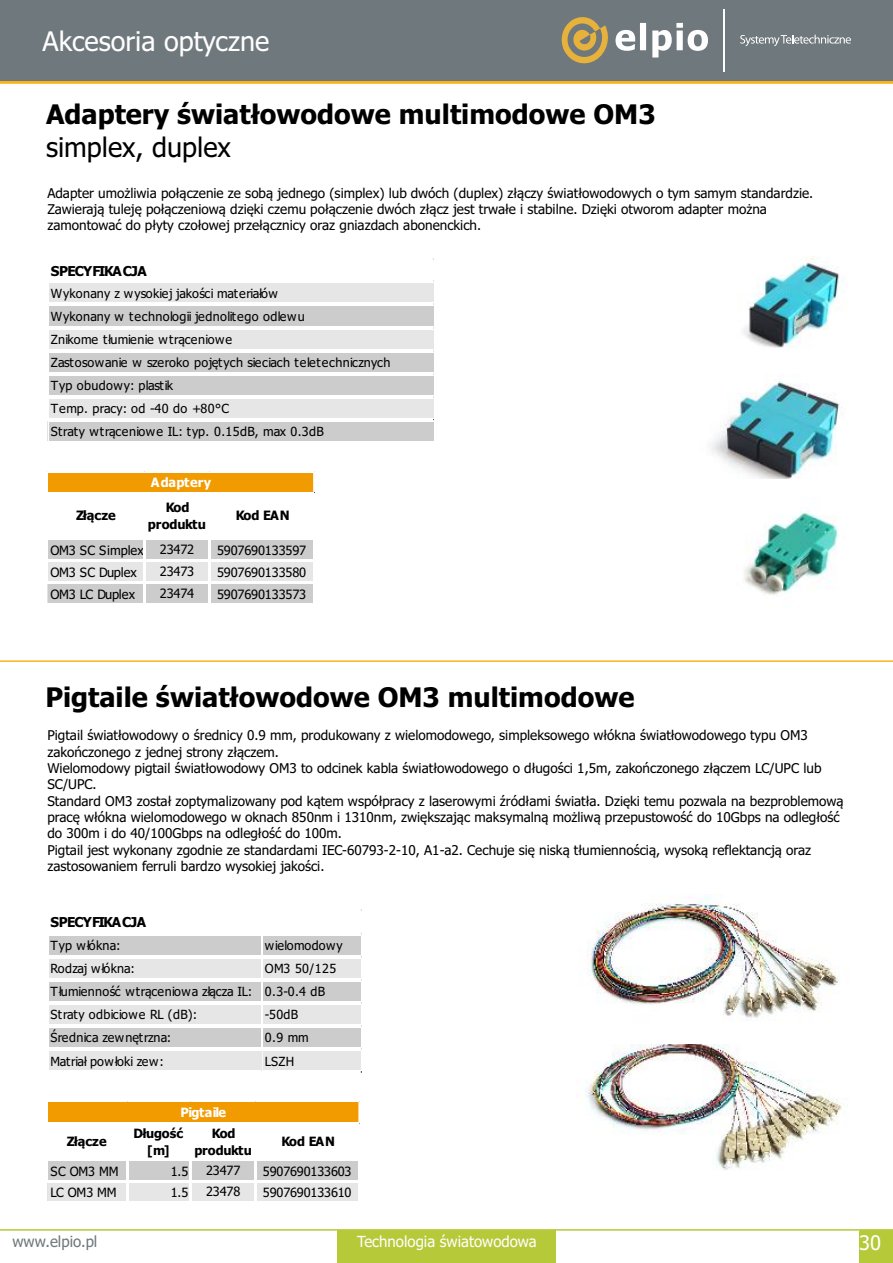
<style>
.page{position:relative;width:893px;height:1263px;background:#fff}
.page>*{position:absolute;margin:0;border:0;box-sizing:border-box;transform-origin:0 0}
.t1{font:700 27px "Tahoma";color:#000}
.t2{font:27px "Tahoma";color:#fefefe}
.t3{font:27px "Tahoma";color:#000}
.t4{font:20.1px "Tahoma";color:#fff}
.t5{font:15.3px "Tahoma";color:#fefefe}
.t6{font:15.3px "Tahoma";color:#6f787c}
.t7{font:700 13.65px "Tahoma";letter-spacing:-.055em;color:#000}
.t8{font:13.5px/16.4px "Tahoma";color:#000}
.t9{font:12.9px "Tahoma";letter-spacing:-.01em;color:#000}
.t10{font:700 12.9px/17px "Tahoma";letter-spacing:-.01em;color:#000;text-align:center}
.t11{font:700 12.9px "Tahoma";letter-spacing:.015em;color:#fff}
.t12{font:12.75px "Tahoma";letter-spacing:-.01em;color:#000}
.t13{font:700 12.75px/16.8px "Tahoma";letter-spacing:-.02em;color:#000;text-align:center}
.t14{font:700 12.75px "Tahoma";letter-spacing:-.045em;color:#fff}
.t15{font:12.6px/23.1px "Tahoma";letter-spacing:.025em;color:#000}
.t16{font:12.6px "Tahoma";letter-spacing:-.015em;color:#000}
</style>
<div class="page">
<hr style="left:0;top:81px;width:893px;height:3px;background:#fab31c">
<div style="left:0;top:0;width:893px;height:81px;background:#6f787c"></div>
<hr style="left:723px;top:9px;width:1px;height:62px;background:#fefefe">
<svg style="left:561px;top:17px;width:147px;height:47px"></svg>
<svg style="left:740px;top:35px;width:111px;height:11px"></svg>
<hr style="left:0;top:1229px;width:893px;height:2px;background:#b6c939">
<div style="left:337px;top:1230px;width:219px;height:33px;background:#b6c939"></div>
<img style="left:743px;top:257px;width:102px;height:91px">
<img style="left:585px;top:1044px;width:257px;height:126px">
<img style="left:587px;top:897px;width:253px;height:121px">
<img style="left:710px;top:381px;width:130px;height:98px">
<img style="left:744px;top:511px;width:94px;height:84px">
<div style="left:48px;top:473px;width:267px;height:20px;background:#f29b00"></div>
<div style="left:48px;top:538px;width:267px;height:23px;background:#ccc"></div>
<div style="left:48px;top:560px;width:267px;height:23px;background:#e6e6e6"></div>
<div style="left:48px;top:582px;width:267px;height:23px;background:#ccc"></div>
<hr style="left:47px;top:491px;width:268px;height:3px;background:#fff">
<hr style="left:143px;top:494px;width:3px;height:111px;background:#fff">
<hr style="left:208px;top:494px;width:3px;height:111px;background:#fff">
<hr style="left:313px;top:540px;width:2px;height:65px;background:#fff">
<svg style="left:47px;top:584px;width:1px;height:19px"></svg>
<hr style="left:47px;top:537px;width:268px;height:3px;background:#fff">
<hr style="left:47px;top:559px;width:268px;height:3px;background:#fff">
<hr style="left:47px;top:581px;width:268px;height:3px;background:#fff">
<hr style="left:47px;top:603px;width:268px;height:2px;background:#fff">
<svg style="left:313px;top:473px;width:2px;height:20px"></svg>
<div style="left:48px;top:1102px;width:312px;height:22px;background:#f29b00"></div>
<div style="left:48px;top:1159px;width:312px;height:22px;background:#ccc"></div>
<div style="left:48px;top:1180px;width:312px;height:23px;background:#e6e6e6"></div>
<hr style="left:47px;top:1122px;width:313px;height:3px;background:#fff">
<hr style="left:126px;top:1125px;width:3px;height:78px;background:#fff">
<hr style="left:189px;top:1125px;width:3px;height:78px;background:#fff">
<hr style="left:254px;top:1125px;width:3px;height:78px;background:#fff">
<hr style="left:358px;top:1161px;width:2px;height:42px;background:#fff">
<svg style="left:47px;top:1183px;width:1px;height:18px"></svg>
<hr style="left:47px;top:1158px;width:313px;height:3px;background:#fff">
<hr style="left:47px;top:1179px;width:313px;height:3px;background:#fff">
<hr style="left:47px;top:1201px;width:313px;height:2px;background:#fff">
<svg style="left:359px;top:1102px;width:1px;height:22px"></svg>
<div style="left:48px;top:281px;width:386px;height:24px;background:#e6e6e6"></div>
<div style="left:48px;top:304px;width:386px;height:24px;background:#ccc"></div>
<div style="left:48px;top:327px;width:386px;height:24px;background:#e6e6e6"></div>
<div style="left:48px;top:350px;width:386px;height:47px;background:#ccc"></div>
<div style="left:48px;top:396px;width:386px;height:24px;background:#e6e6e6"></div>
<div style="left:48px;top:419px;width:386px;height:25px;background:#ccc"></div>
<hr style="left:47px;top:280px;width:387px;height:3px;background:#fff">
<hr style="left:47px;top:303px;width:387px;height:3px;background:#fff">
<hr style="left:47px;top:326px;width:387px;height:3px;background:#fff">
<hr style="left:47px;top:349px;width:387px;height:3px;background:#fff">
<hr style="left:47px;top:372px;width:387px;height:3px;background:#fff">
<hr style="left:47px;top:395px;width:387px;height:3px;background:#fff">
<hr style="left:47px;top:418px;width:387px;height:4px;background:#fff">
<svg style="left:47px;top:421px;width:1px;height:20px"></svg>
<hr style="left:47px;top:441px;width:387px;height:3px;background:#fff">
<div style="left:48px;top:933px;width:313px;height:24px;background:#ccc"></div>
<div style="left:48px;top:956px;width:313px;height:24px;background:#e6e6e6"></div>
<div style="left:48px;top:979px;width:313px;height:24px;background:#ccc"></div>
<div style="left:48px;top:1002px;width:313px;height:25px;background:#e6e6e6"></div>
<div style="left:48px;top:1026px;width:313px;height:24px;background:#ccc"></div>
<div style="left:48px;top:1049px;width:313px;height:24px;background:#e6e6e6"></div>
<hr style="left:47px;top:932px;width:314px;height:3px;background:#fff">
<hr style="left:47px;top:955px;width:314px;height:3px;background:#fff">
<hr style="left:47px;top:978px;width:314px;height:3px;background:#fff">
<hr style="left:47px;top:1001px;width:314px;height:3px;background:#fff">
<hr style="left:47px;top:1024px;width:314px;height:4px;background:#fff">
<hr style="left:47px;top:1048px;width:314px;height:3px;background:#fff">
<hr style="left:47px;top:1071px;width:314px;height:2px;background:#fff">
<svg style="left:261px;top:935px;width:2px;height:136px"></svg>
<hr style="left:0;top:660px;width:893px;height:2px;background:#fab31c">
<svg style="left:859px;top:1230px;width:34px;height:33px"></svg>
<h1 class="t2" style="left:43px;top:30px;width:228px">Akcesoria optyczne</h1>
<h1 class="t1" style="left:46px;top:103px;width:611px">Adaptery światłowodowe multimodowe OM3</h1>
<h1 class="t3" style="left:46px;top:136px;width:186px">simplex, duplex</h1>
<p class="t8" style="left:47px;top:186px;width:767px">Adapter umożliwia połączenie ze sobą jednego (simplex) lub dwóch (duplex) złączy światłowodowych o tym samym standardzie.<br>Zawierają tuleję połączeniową dzięki czemu połączenie dwóch złącz jest trwałe i stabilne. Dzięki otworom adapter można zamontować do płyty czołowej przełącznicy oraz gniazdach abonenckich.</p>
<p class="t7" style="left:51px;top:265px;width:98px">SPECYFIKACJA</p>
<p class="t15" style="left:51px;top:283px;width:341px">Wykonany z wysokiej jakości materiałów<br>Wykonany w technologii jednolitego odlewu<br>Znikome tłumienie wtrąceniowe<br>Zastosowanie w szeroko pojętych sieciach teletechnicznych Typ obudowy: plastik<br>Temp. pracy: od -40 do +80°C<br>Straty wtrąceniowe IL: typ. 0.15dB, max 0.3dB</p>
<p class="t11" style="left:151px;top:477px;width:62px">Adaptery</p>
<p class="t10" style="left:76px;top:508px;width:41px">Złącze</p>
<p class="t10" style="left:148px;top:500px;width:60px">Kod produktu</p>
<p class="t10" style="left:236px;top:508px;width:55px">Kod EAN</p>
<p class="t9" style="left:50px;top:545px;width:145px">OM3 SC Simplex 23472</p>
<p class="t9" style="left:217px;top:545px;width:91px">5907690133597</p>
<p class="t9" style="left:50px;top:567px;width:88px">OM3 SC Duplex</p>
<p class="t9" style="left:160px;top:566px;width:36px">23473</p>
<p class="t9" style="left:217px;top:567px;width:91px">5907690133580</p>
<p class="t9" style="left:50px;top:589px;width:86px">OM3 LC Duplex</p>
<p class="t9" style="left:160px;top:588px;width:36px">23474</p>
<p class="t9" style="left:217px;top:589px;width:91px">5907690133573</p>
<h1 class="t1" style="left:45px;top:686px;width:590px">Pigtaile światłowodowe OM3 multimodowe</h1>
<p class="t8" style="left:47px;top:728px;width:762px">Pigtail światłowodowy o średnicy 0.9 mm, produkowany z wielomodowego, simpleksowego włókna światłowodowego typu OM3 zakończonego z jednej strony złączem.</p>
<p class="t8" style="left:47px;top:761px;width:798px">Wielomodowy pigtail światłowodowy OM3 to odcinek kabla światłowodowego o długości 1,5m, zakończonego złączem LC/UPC lub SC/UPC.<br>Standard OM3 został zoptymalizowany pod kątem współpracy z laserowymi źródłami światła. Dzięki temu pozwala na bezproblemową pracę włókna wielomodowego w oknach 850nm i 1310nm, zwiększając maksymalną możliwą przepustowość do 10Gbps na odległość do 300m i do 40/100Gbps na odległość do 100m.</p>
<p class="t8" style="left:47px;top:842px;width:765px">Pigtail jest wykonany zgodnie ze standardami IEC-60793-2-10, A1-a2. Cechuje się niską tłumiennością, wysoką reflektancją oraz zastosowaniem ferruli bardzo wysokiej jakości.</p>
<p class="t7" style="left:51px;top:916px;width:97px">SPECYFIKACJA</p>
<p class="t15" style="left:51px;top:935px;width:71px">Typ włókna:</p>
<p class="t15" style="left:265px;top:935px;width:79px">wielomodowy</p>
<p class="t15" style="left:51px;top:958px;width:86px">Rodzaj włókna:</p>
<p class="t15" style="left:51px;top:958px;width:287px;text-indent:214px">OM3 50/125<br>Tłumienność wtrąceniowa złącza IL: 0.3-0.4 dB<br>Straty odbiciowe RL (dB):</p>
<p class="t15" style="left:265px;top:1004px;width:35px">-50dB</p>
<p class="t15" style="left:51px;top:1027px;width:122px">Średnica zewnętrzna:</p>
<p class="t15" style="left:265px;top:1027px;width:45px">0.9 mm</p>
<p class="t16" style="left:51px;top:1056px;width:115px">Matriał powłoki zew:</p>
<p class="t15" style="left:265px;top:1050px;width:31px">LSZH</p>
<p class="t14" style="left:181px;top:1108px;width:47px">Pigtaile</p>
<p class="t13" style="left:67px;top:1134px;width:41px">Złącze</p>
<p class="t13" style="left:134px;top:1126px;width:51px">Długość [m]</p>
<p class="t13" style="left:194px;top:1126px;width:59px">Kod produktu</p>
<p class="t13" style="left:281px;top:1134px;width:55px">Kod EAN</p>
<p class="t12" style="left:50px;top:1166px;width:70px">SC OM3 MM</p>
<p class="t12" style="left:171px;top:1166px;width:19px">1.5</p>
<p class="t12" style="left:206px;top:1165px;width:36px">23477</p>
<p class="t12" style="left:263px;top:1166px;width:90px">5907690133603</p>
<p class="t12" style="left:50px;top:1187px;width:68px">LC OM3 MM</p>
<p class="t12" style="left:171px;top:1187px;width:19px">1.5</p>
<p class="t12" style="left:206px;top:1186px;width:36px">23478</p>
<p class="t12" style="left:263px;top:1187px;width:90px">5907690133610</p>
<p class="t6" style="left:13px;top:1235px;width:86px">www.elpio.pl</p>
<p class="t5" style="left:357px;top:1235px;width:181px">Technologia światowodowa</p>
<h2 class="t4" style="left:859px;top:1234px;width:23px">30</h2>
</div>
